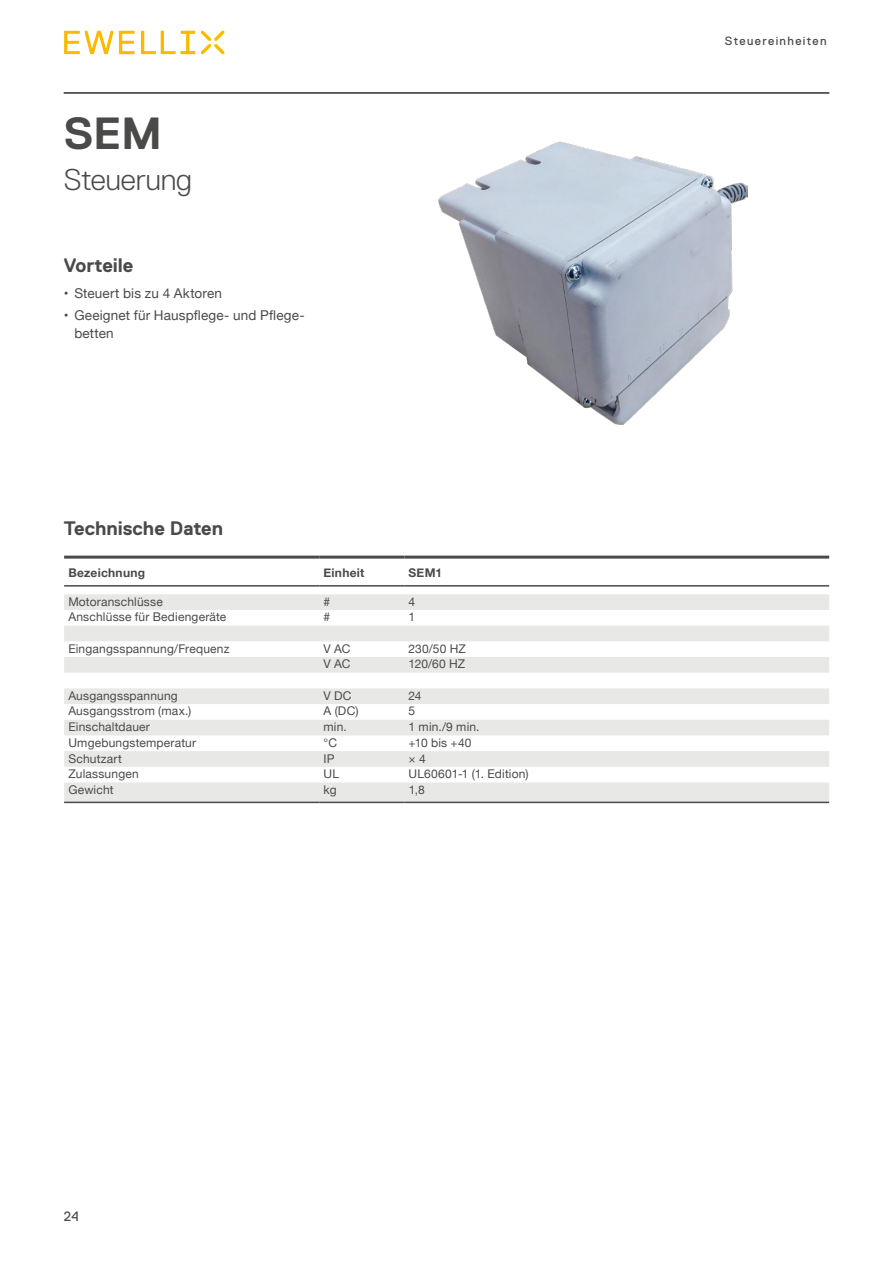
<style>
.page{position:relative;width:893px;height:1263px;background:#fff}
.page>*{position:absolute;margin:0;border:0;box-sizing:border-box;transform-origin:0 0}
.t1{font:700 45px "Replica Std";color:#4a4a49}
.t2{font:300 30px "Replica Std";letter-spacing:-.005em;color:#4a4a49}
.t3{font:700 19.5px "Replica Std";letter-spacing:-.005em;color:#4a4a49}
.t4{font:13.5px/18px "Helvetica Neue";letter-spacing:.01em;color:#4a4a49}
.t5{font:13.5px "Replica Std";color:#4a4a49}
.t6{font:12px "Helvetica Neue";letter-spacing:.015em;color:#4a4a49}
.t7{font:700 12px "Helvetica Neue";letter-spacing:.02em;color:#4a4a49}
.t8{font:12px "Replica Std";letter-spacing:.11em;color:#4a4a49}
</style>
<div class="page">
<svg style="left:64px;top:31px;width:131px;height:23px"></svg>
<svg style="left:201px;top:31px;width:23px;height:23px"></svg>
<hr style="left:64px;top:93px;width:765px;height:1px;background:#4a4a49">
<img style="left:438px;top:141px;width:310px;height:284px">
<svg style="left:64px;top:594px;width:765px;height:208px;fill:#e8e8e7"></svg>
<hr style="left:64px;top:556px;width:255px;height:3px;background:#4a4a49">
<hr style="left:319px;top:556px;width:85px;height:3px;background:#4a4a49">
<hr style="left:404px;top:556px;width:425px;height:3px;background:#4a4a49">
<hr style="left:64px;top:585px;width:255px;height:2px;background:#4a4a49">
<hr style="left:319px;top:585px;width:85px;height:2px;background:#4a4a49">
<hr style="left:404px;top:585px;width:425px;height:2px;background:#4a4a49">
<hr style="left:64px;top:802px;width:255px;height:1px;background:#4a4a49">
<hr style="left:319px;top:802px;width:85px;height:1px;background:#4a4a49">
<hr style="left:404px;top:802px;width:425px;height:1px;background:#4a4a49">
<h1 class="t1" style="left:64px;top:109px;width:100px">SEM</h1>
<h2 class="t2" style="left:64px;top:163px;width:130px">Steuerung</h2>
<h3 class="t3" style="left:64px;top:254px;width:71px">Vorteile</h3>
<p class="t4" style="left:64px;top:285px;width:160px">• Steuert bis zu 4 Aktoren</p>
<p class="t4" style="left:74px;top:307px;width:232px;text-indent:-11px">• Geeignet für Hauspflege- und Pflege&shy;betten</p>
<h3 class="t3" style="left:64px;top:517px;width:161px">Technische Daten</h3>
<p class="t7" style="left:68px;top:564px;width:78px">Bezeichnung</p>
<p class="t7" style="left:323px;top:564px;width:42px">Einheit</p>
<p class="t7" style="left:409px;top:564px;width:35px">SEM1</p>
<p class="t6" style="left:68px;top:593px;width:96px">Motoranschlüsse</p>
<p class="t6" style="left:323px;top:593px;width:8px">#</p>
<p class="t6" style="left:409px;top:593px;width:8px">4</p>
<p class="t6" style="left:68px;top:608px;width:159px">Anschlüsse für Bediengeräte</p>
<p class="t6" style="left:323px;top:608px;width:8px">#</p>
<p class="t6" style="left:409px;top:608px;width:8px">1</p>
<p class="t6" style="left:68px;top:640px;width:163px">Eingangsspannung/Frequenz</p>
<p class="t6" style="left:324px;top:640px;width:29px">V AC</p>
<p class="t6" style="left:409px;top:640px;width:59px">230/50 HZ</p>
<p class="t6" style="left:324px;top:655px;width:29px">V AC</p>
<p class="t6" style="left:409px;top:655px;width:58px">120/60 HZ</p>
<p class="t6" style="left:68px;top:687px;width:111px">Ausgangsspannung</p>
<p class="t6" style="left:324px;top:687px;width:30px">V DC</p>
<p class="t6" style="left:409px;top:687px;width:15px">24</p>
<p class="t6" style="left:68px;top:702px;width:124px">Ausgangsstrom (max.)</p>
<p class="t6" style="left:324px;top:702px;width:36px">A (DC)</p>
<p class="t6" style="left:409px;top:702px;width:8px">5</p>
<p class="t6" style="left:68px;top:718px;width:83px">Einschaltdauer</p>
<p class="t6" style="left:324px;top:718px;width:25px">min.</p>
<p class="t6" style="left:409px;top:718px;width:72px">1 min./9 min.</p>
<p class="t6" style="left:68px;top:734px;width:129px">Umgebungstemperatur</p>
<p class="t6" style="left:324px;top:734px;width:15px">°C</p>
<p class="t6" style="left:409px;top:734px;width:64px">+10 bis +40</p>
<p class="t6" style="left:68px;top:749px;width:55px">Schutzart</p>
<p class="t6" style="left:324px;top:749px;width:13px">IP</p>
<p class="t6" style="left:409px;top:749px;width:19px">× 4</p>
<p class="t6" style="left:68px;top:765px;width:72px">Zulassungen</p>
<p class="t6" style="left:324px;top:765px;width:17px">UL</p>
<p class="t6" style="left:409px;top:765px;width:121px">UL60601-1 (1. Edition)</p>
<p class="t6" style="left:68px;top:781px;width:47px">Gewicht</p>
<p class="t6" style="left:324px;top:781px;width:15px">kg</p>
<p class="t6" style="left:409px;top:781px;width:18px">1,8</p>
<p class="t5" style="left:64px;top:1209px;width:17px">24</p>
<p class="t8" style="left:725px;top:34px;width:103px">Steuereinheiten</p>
</div>
